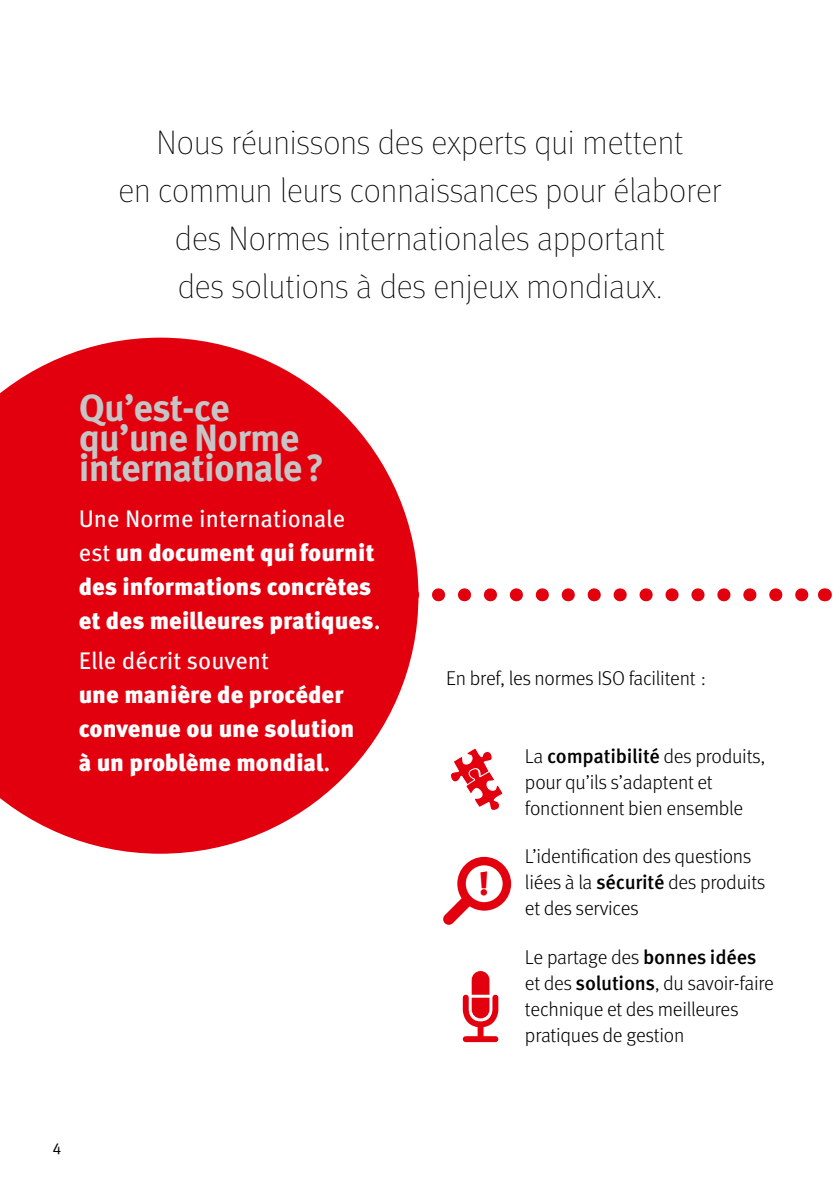
<style>
.page{position:relative;width:840px;height:1191px;background:#fff}
.page>*{position:absolute;margin:0;border:0;box-sizing:border-box;transform-origin:0 0}
.t1{font:700 38px/30px "Meta Pro";letter-spacing:-.02em;color:#c5c5c6}
.t2{font:100 34px/48px "Meta Pro";color:#000;text-align:center}
.t3{font:900 32.8px "Meta Pro";color:#e2000f}
.t4{font:900 24px/34px "Meta Pro";color:#fff}
.t5{font:24px "Meta Pro";color:#fff}
.t6{font:300 20px/26px "Meta Pro";letter-spacing:-.01em;color:#000}
.t7{font:16px "Meta Pro Norm";color:#000}
.s1{font-weight:400}
.s2{font-weight:500}
</style>
<div class="page">
<svg style="left:0;top:338px;width:418px;height:515px;fill:#e2000f"></svg>
<svg style="left:412px;top:588px;width:397px;height:13px"></svg>
<svg style="left:386px;top:588px;width:1px;height:13px"></svg>
<svg style="left:823px;top:588px;width:1px;height:13px"></svg>
<svg style="left:462px;top:994px;width:36px;height:48px"></svg>
<div style="left:471px;top:971px;width:18px;height:47px;background:#e2000f;border-radius:9px"></div>
<svg style="left:450px;top:748px;width:53px;height:63px"></svg>
<svg style="left:443px;top:857px;width:68px;height:67px"></svg>
<h2 class="t2" style="left:118px;top:117px;width:604px">Nous réunissons des experts qui mettent<br>en commun leurs connaissances pour élaborer des Normes internationales apportant<br>des solutions à des enjeux mondiaux.</h2>
<h1 class="t1" style="left:79px;top:391px;width:247px">Qu’est-ce qu’une Norme internationale?</h1>
<p class="t4" style="left:79px;top:500px;width:303px"><span class="s1">Une Norme internationale est</span> un document qui fournit des informations concrètes et des meilleures pratiques<span class="s2">.</span></p>
<p class="t5" style="left:79px;top:642px;width:192px">Elle décrit souvent</p>
<p class="t4" style="left:79px;top:676px;width:277px">une manière de procéder convenue ou une solution à un problème mondial<span class="s2">.</span></p>
<p class="t6" style="left:446px;top:664px;width:261px">En bref, les normes ISO facilitent :</p>
<h3 class="t3" style="left:478px;top:857px;width:12px">!</h3>
<p class="t6" style="left:524px;top:741px;width:241px">La <span class="s2">compatibilité</span> des produits, pour qu’ils s’adaptent et fonctionnent bien ensemble</p>
<p class="t6" style="left:524px;top:842px;width:242px">L’identification des questions liées à la <span class="s2">sécurité</span> des produits et des services</p>
<p class="t6" style="left:524px;top:943px;width:250px">Le partage des <span class="s2">bonnes idées </span>et des <span class="s2">solutions</span>, du savoir-faire technique et des meilleures pratiques de gestion</p>
<p class="t7" style="left:52px;top:1136px;width:11px">4</p>
</div>
